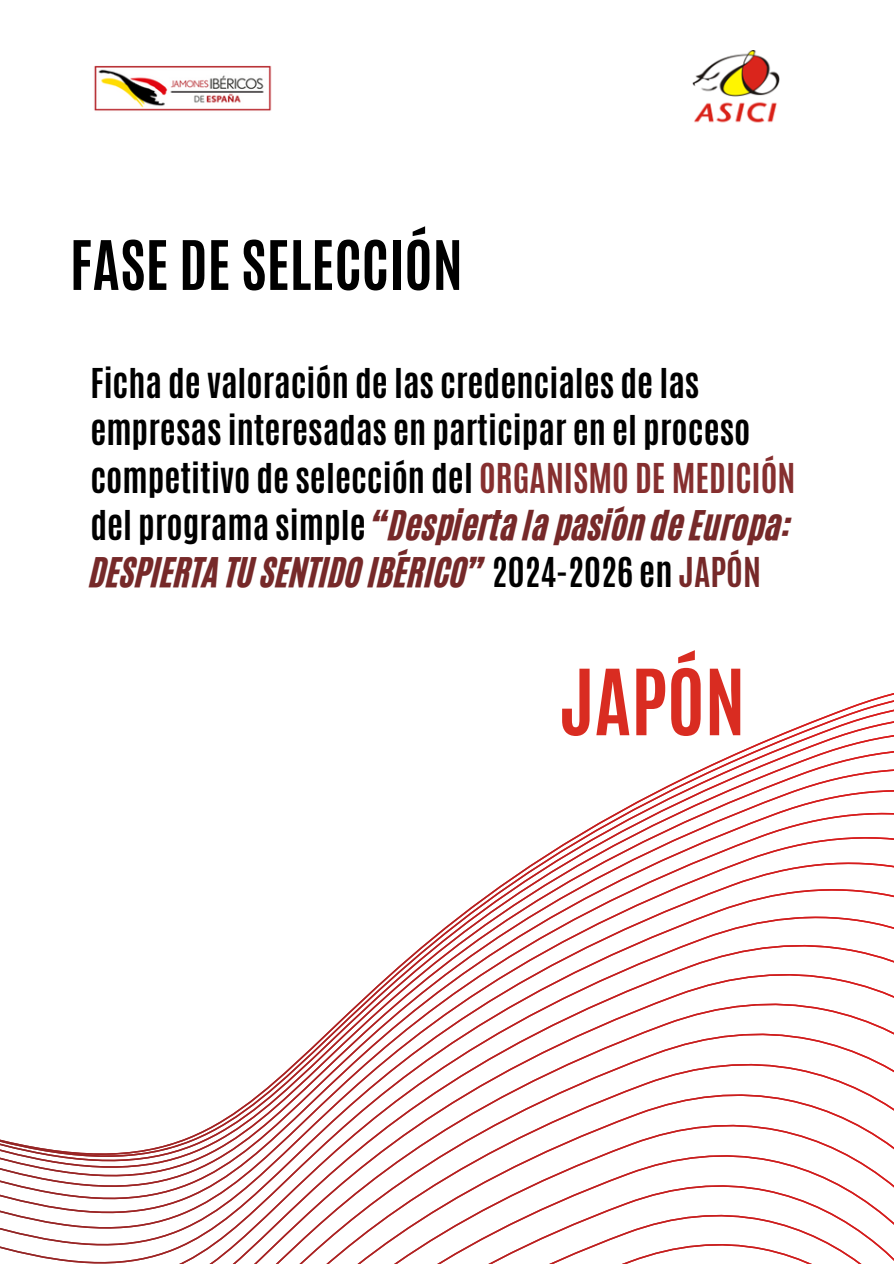
<style>
.page{position:relative;width:894px;height:1264px;background:#fff}
.page>*{position:absolute;margin:0;border:0;box-sizing:border-box;transform-origin:0 0}
.t1{font:700 77.4px "Antonio";color:#d92c21}
.t2{font:700 57.9px "Antonio";color:#000}
.t3{font:700 34.35px/47.2px "Antonio";color:#000}
.s1{color:#862f2f}
.s2{font-family:"CA Generated";font-weight:400;color:#762929}
.s3{color:#762929}
</style>
<div class="page">
<svg style="left:0;top:693px;width:893px;height:570px"></svg>
<img style="left:94px;top:65px;width:178px;height:46px">
<img style="left:692px;top:50px;width:88px;height:73px">
<p class="t2" style="left:70px;top:224px;width:394px">FASE DE SELECCIÓN</p>
<p class="t3" style="left:90px;top:360px;width:706px">Ficha de valoración de las credenciales de las empresas interesadas en participar en el proceso competitivo de selección del <span class="s1">ORGANISMO DE MEDICIÓN </span>del programa simple <span class="s2">“Despierta la pasión de Europa:<br>DESPIERTA TU SENTIDO IBÉRICO”</span> 2024-2026 en <span class="s3">JAPÓN</span></p>
<p class="t1" style="left:559px;top:646px;width:187px">JAPÓN</p>
</div>
